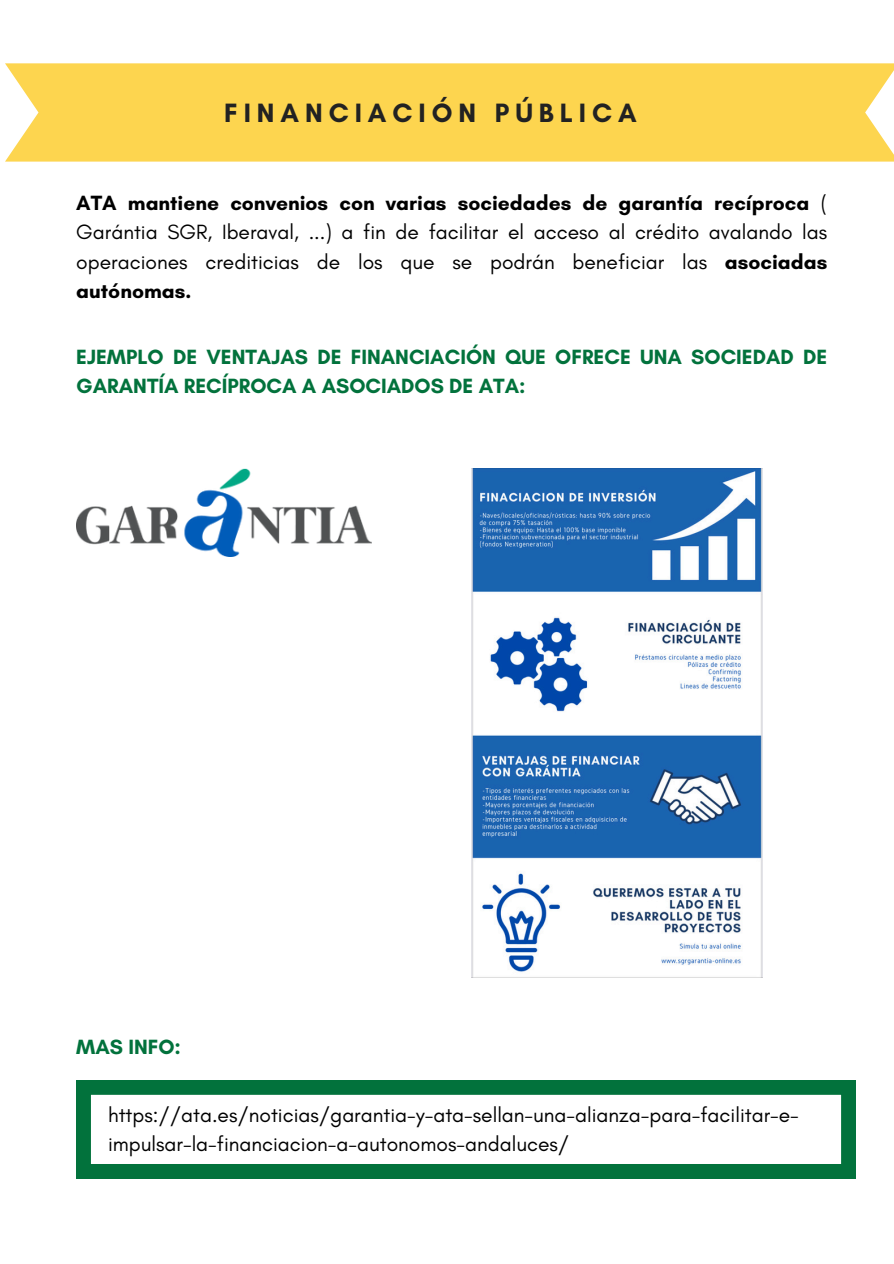
<style>
.page{position:relative;width:894px;height:1264px;background:#fff}
.page>*{position:absolute;margin:0;border:0;box-sizing:border-box;transform-origin:0 0}
.t1{font:700 27px "Glacial Indifference";letter-spacing:.22em;color:#222}
.t2{font:21px/29.2px "Glacial Indifference";color:#000;text-align:justify}
.t3{font:700 21px/29.2px "Glacial Indifference";color:#02723c}
.s1{font-weight:700}
</style>
<div class="page">
<img style="left:471px;top:468px;width:291px;height:509px">
<img style="left:76px;top:468px;width:295px;height:88px">
<svg style="left:76px;top:1080px;width:779px;height:98px"></svg>
<div style="left:5px;top:63px;width:888px;height:99px;background:#fdd54f"></div>
<p class="t1" style="left:224px;top:96px;width:414px">FINANCIACIÓN PÚBLICA</p>
<h1 class="t2" style="left:76px;top:188px;width:752px"><span class="s1">ATA mantiene convenios con varias sociedades de garantía recíproca</span> ( Garántia SGR, Iberaval, ...) a fin de facilitar el acceso al crédito avalando las operaciones crediticias de los que se podrán beneficiar las <span class="s1">asociadas autónomas.</span></h1>
<p class="t3" style="left:76px;top:341px;width:752px">EJEMPLO DE VENTAJAS DE FINANCIACIÓN QUE OFRECE UNA SOCIEDAD DE<br>GARANTÍA RECÍPROCA A ASOCIADOS DE ATA:</p>
<h2 class="t3" style="left:76px;top:1031px;width:106px">MAS INFO:</h2>
<p class="t2" style="left:108px;top:1099px;width:692px">https://ata.es/noticias/garantia-y-ata-sellan-una-alianza-para-facilitar-e&shy;impulsar-la-financiacion-a-autonomos-andaluces/</p>
</div>
